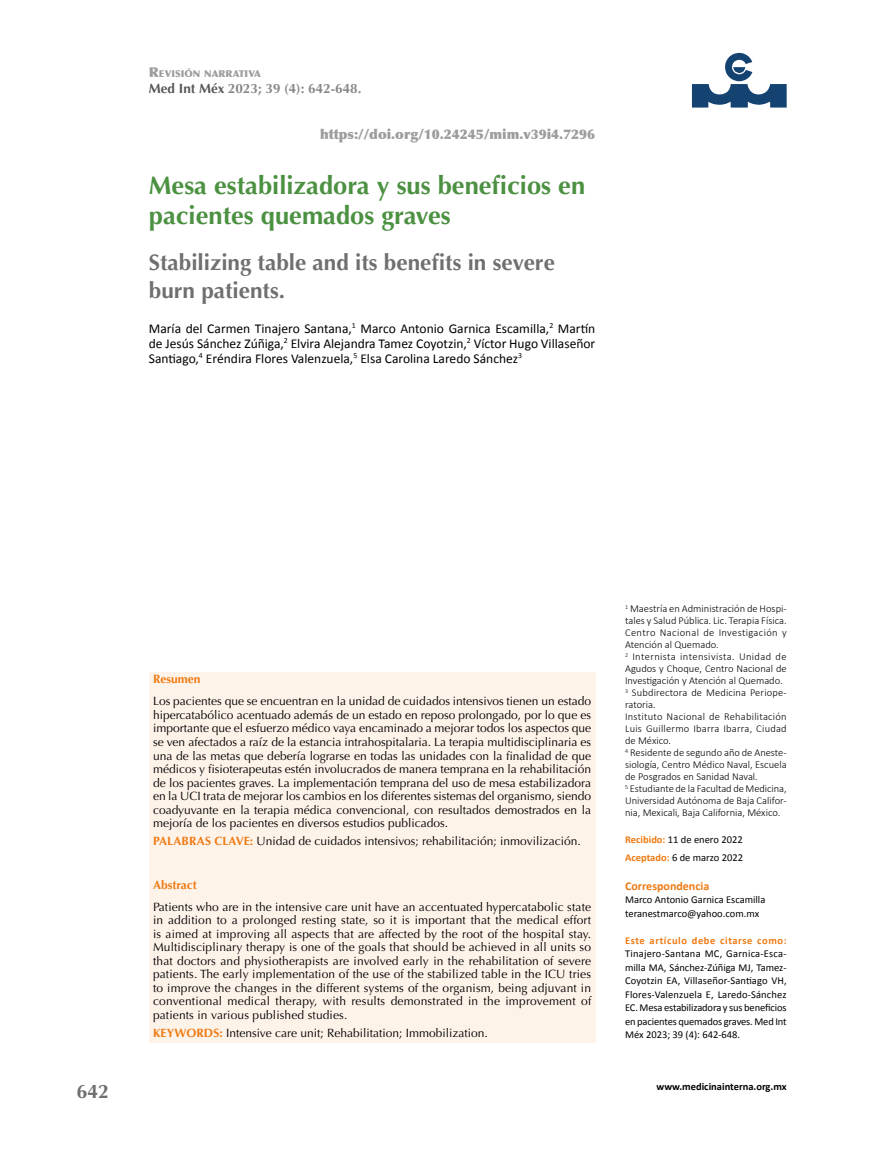
<style>
.page{position:relative;width:893px;height:1149px;background:#fff}
.page>*{position:absolute;margin:0;border:0;box-sizing:border-box;transform-origin:0 0}
.t1{font:700 25.5px/30px "Optima";color:#4b9141}
.t2{font:700 22.5px/28.5px "Optima";color:#706f6f}
.t3{font:700 19.5px "Optima";color:#706f6f}
.t4{font:13.5px/15px "Calibri";color:#000;text-align:justify}
.t5{font:900 13.5px "Optima";color:#9d9d9c}
.t6{font:700 13.5px "Optima";color:#878787}
.t7{font:12px/13.5px "Optima";color:#000;text-align:justify}
.t8{font:700 12px "Optima";color:#ef7a13}
.t9{font:700 12px "Calibri";color:#ef7a13}
.t10{font:300 10.5px/12px "Calibri";color:#000}
.t11{font:10.5px/13.5px "Calibri";color:#000}
.t12{font:700 10.5px "Calibri";letter-spacing:.055em;color:#ef7a13}
.t13{font:700 10.5px "Calibri";color:#000}
.t14{font:900 9.45px "Optima";color:#9d9d9c}
.s1{font-size:13.5px}
.s2{color:#575756}
.s3{font-weight:700;color:#ef7a13}
</style>
<div class="page">
<svg style="left:692px;top:53px;width:95px;height:54px"></svg>
<div style="left:149px;top:672px;width:446px;height:370px;background:#fef3e9"></div>
<p class="t14" style="left:149px;top:68px;width:113px"><span class="s1">R</span>EVISIÓN NARRATIVA</p>
<p class="t6" style="left:149px;top:80px;width:214px"><span class="s2">Med Int Méx</span> 2023; 39 (4): 642-648.</p>
<p class="t5" style="left:320px;top:126px;width:277px">https://doi.org/10.24245/mim.v39i4.7296</p>
<h1 class="t1" style="left:149px;top:170px;width:438px">Mesa estabilizadora y sus beneficios en pacientes quemados graves</h1>
<h2 class="t2" style="left:149px;top:248px;width:408px">Stabilizing table and its benefits in severe burn patients.</h2>
<p class="t4" style="left:149px;top:320px;width:448px">María del Carmen Tinajero Santana,<sup>1</sup> Marco Antonio Garnica Escamilla,<sup>2</sup> Martín de Jesús Sánchez Zúñiga,<sup>2</sup> Elvira Alejandra Tamez Coyotzin,<sup>2</sup> Víctor Hugo Villaseñor Santiago,<sup>4</sup> Eréndira Flores Valenzuela,<sup>5</sup> Elsa Carolina Laredo Sánchez<sup>3</sup></p>
<p class="t8" style="left:153px;top:672px;width:49px">Resumen</p>
<p class="t7" style="left:153px;top:694px;width:440px">Los pacientes que se encuentran en la unidad de cuidados intensivos tienen un estado hipercatabólico acentuado además de un estado en reposo prolongado, por lo que es importante que el esfuerzo médico vaya encaminado a mejorar todos los aspectos que se ven afectados a raíz de la estancia intrahospitalaria. La terapia multidisciplinaria es una de las metas que debería lograrse en todas las unidades con la finalidad de que médicos y fisioterapeutas estén involucrados de manera temprana en la rehabilitación de los pacientes graves. La implementación temprana del uso de mesa estabilizadora en la UCI trata de mejorar los cambios en los diferentes sistemas del organismo, siendo coadyuvante en la terapia médica convencional, con resultados demostrados en la mejoría de los pacientes en diversos estudios publicados.</p>
<p class="t7" style="left:153px;top:833px;width:429px"><span class="s3">PALABRAS CLAVE:</span> Unidad de cuidados intensivos; rehabilitación; inmovilización.</p>
<p class="t8" style="left:153px;top:877px;width:45px">Abstract</p>
<p class="t7" style="left:153px;top:899px;width:440px">Patients who are in the intensive care unit have an accentuated hypercatabolic state in addition to a prolonged resting state, so it is important that the medical effort is aimed at improving all aspects that are affected by the root of the hospital stay.<br>Multidisciplinary therapy is one of the goals that should be achieved in all units so that doctors and physiotherapists are involved early in the rehabilitation of severe patients. The early implementation of the use of the stabilized table in the ICU tries to improve the changes in the different systems of the organism, being adjuvant in conventional medical therapy, with results demonstrated in the improvement of patients in various published studies.</p>
<p class="t7" style="left:153px;top:1025px;width:336px"><span class="s3">KEYWORDS:</span> Intensive care unit; Rehabilitation; Immobilization.</p>
<p class="t10" style="left:625px;top:602px;width:163px"><sup>1</sup> Maestría en Administración de Hospi&shy;tales y Salud Pública. Lic. Terapia Física.<br>Centro Nacional de Investigación y Atención al Quemado.<br><sup>2</sup> Internista intensivista. Unidad de Agudos y Choque, Centro Nacional de Investigación y Atención al Quemado.<br><sup>3</sup> Subdirectora de Medicina Periope&shy;ratoria.<br>Instituto Nacional de Rehabilitación Luis Guillermo Ibarra Ibarra, Ciudad de México.<br><sup>4</sup> Residente de segundo año de Aneste&shy;siología, Centro Médico Naval, Escuela de Posgrados en Sanidad Naval.<br><sup>5</sup> Estudiante de la Facultad de Medicina, Universidad Autónoma de Baja Califor&shy;nia, Mexicali, Baja California, México.</p>
<p class="t11" style="left:625px;top:830px;width:119px;line-height:18px"><span class="s3">Recibido:</span> 11 de enero 2022<br><span class="s3">Aceptado:</span> 6 de marzo 2022</p>
<p class="t9" style="left:625px;top:877px;width:86px">Correspondencia</p>
<p class="t11" style="left:625px;top:892px;width:142px">Marco Antonio Garnica Escamilla teranestmarco@yahoo.com.mx</p>
<p class="t12" style="left:625px;top:933px;width:163px">Este artículo debe citarse como:</p>
<p class="t11" style="left:625px;top:946px;width:163px;text-align:justify">Tinajero-Santana MC, Garnica-Esca&shy;milla MA, Sánchez-Zúñiga MJ, Tamez-Coyotzin EA, Villaseñor-Santiago VH, Flores-Valenzuela E, Laredo-Sánchez EC. Mesa estabilizadora y sus beneficios en pacientes quemados graves. Med Int Méx 2023; 39 (4): 642-648.</p>
<h3 class="t3" style="left:77px;top:1079px;width:34px">642</h3>
<p class="t13" style="left:656px;top:1079px;width:132px">www.medicinainterna.org.mx</p>
</div>
